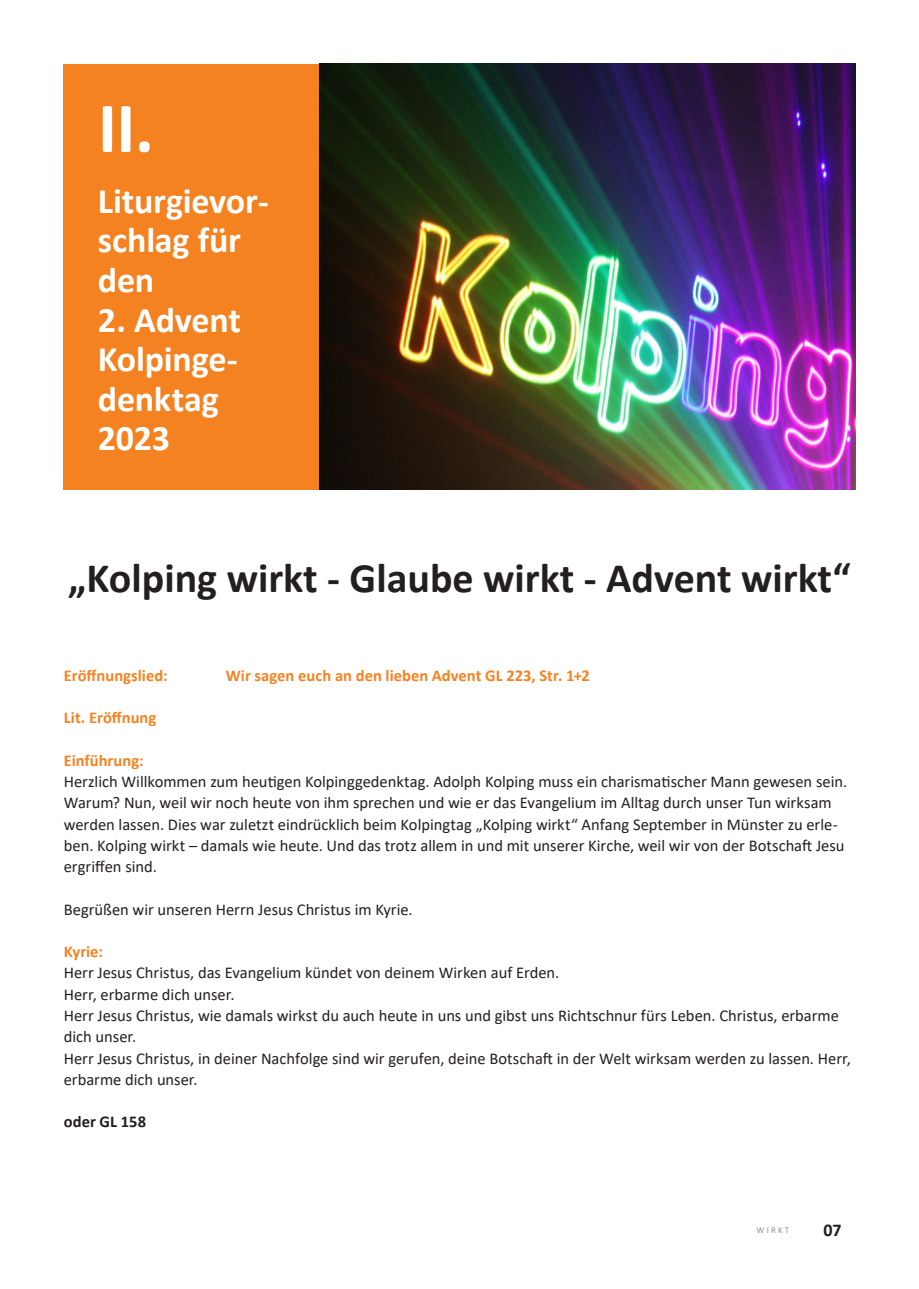
<style>
.page{position:relative;width:919px;height:1289px;background:#fff}
.page>*{position:absolute;margin:0;border:0;box-sizing:border-box;transform-origin:0 0}
.CD_Broschüre_A4_Headline{font:700 72px "Calibri";color:#fff}
.t1{font:700 42px "Calibri";color:#231f20}
.CD_Broschüre_A4_Headline-2{font:700 36px/39.6px "Calibri";letter-spacing:-.005em;color:#fff}
.CD_Broschüre_A4_Pagina_links{font:700 18px "Calibri";color:#231f20}
.CD_Broschüre_A4_Fließ{font:16.5px/21.3px "Calibri";letter-spacing:-.005em;color:#231f20}
.CD_Broschüre_A4_Fließ-2{font:700 16.5px "Calibri";color:#f58220}
.CD_Broschüre_A4_Fließ-3{font:700 16.5px "Calibri";letter-spacing:.005em;color:#231f20}
.CD_Broschüre_Rubrik_unten_links{font:300 9px "Calibri";letter-spacing:.24em;color:#6c6d70}
</style>
<div class="page">
<img style="left:319px;top:64px;width:536px;height:425px">
<div style="left:64px;top:64px;width:255px;height:425px;background:#f58220"></div>
<p class="CD_Broschüre_A4_Headline" style="left:98px;top:77px;width:58px">II.</p>
<p class="CD_Broschüre_A4_Headline-2" style="left:98px;top:180px;width:172px">Liturgievor&shy;schlag für den</p>
<p class="CD_Broschüre_A4_Headline-2" style="left:98px;top:299px;width:144px">2. Advent<br>Kolpinge&shy;denktag<br>2023</p>
<p class="t1" style="left:68px;top:548px;width:783px">„Kolping wirkt - Glaube wirkt - Advent wirkt“</p>
<p class="CD_Broschüre_A4_Fließ-2" style="left:64px;top:663px;width:105px">Eröffnungslied:</p>
<p class="CD_Broschüre_A4_Fließ-2" style="left:226px;top:663px;width:365px">Wir sagen euch an den lieben Advent GL 223, Str. 1+2</p>
<p class="CD_Broschüre_A4_Fließ-2" style="left:64px;top:706px;width:94px">Lit. Eröffnung</p>
<p class="CD_Broschüre_A4_Fließ-2" style="left:64px;top:748px;width:81px">Einführung:</p>
<p class="CD_Broschüre_A4_Fließ" style="left:64px;top:770px;width:784px">Herzlich Willkommen zum heutigen Kolpinggedenktag. Adolph Kolping muss ein charismatischer Mann gewesen sein.<br>Warum? Nun, weil wir noch heute von ihm sprechen und wie er das Evangelium im Alltag durch unser Tun wirksam werden lassen. Dies war zuletzt eindrücklich beim Kolpingtag „Kolping wirkt“ Anfang September in Münster zu erle&shy;ben. Kolping wirkt – damals wie heute. Und das trotz allem in und mit unserer Kirche, weil wir von der Botschaft Jesu ergriffen sind.</p>
<p class="CD_Broschüre_A4_Fließ" style="left:64px;top:898px;width:350px">Begrüßen wir unseren Herrn Jesus Christus im Kyrie.</p>
<p class="CD_Broschüre_A4_Fließ-2" style="left:64px;top:940px;width:41px">Kyrie:</p>
<p class="CD_Broschüre_A4_Fließ" style="left:64px;top:961px;width:497px">Herr Jesus Christus, das Evangelium kündet von deinem Wirken auf Erden.</p>
<p class="CD_Broschüre_A4_Fließ" style="left:64px;top:983px;width:172px">Herr, erbarme dich unser.</p>
<p class="CD_Broschüre_A4_Fließ" style="left:64px;top:1004px;width:776px">Herr Jesus Christus, wie damals wirkst du auch heute in uns und gibst uns Richtschnur fürs Leben. Christus, erbarme dich unser.</p>
<p class="CD_Broschüre_A4_Fließ" style="left:64px;top:1046px;width:788px">Herr Jesus Christus, in deiner Nachfolge sind wir gerufen, deine Botschaft in der Welt wirksam werden zu lassen. Herr, erbarme dich unser.</p>
<p class="CD_Broschüre_A4_Fließ-3" style="left:64px;top:1110px;width:84px">oder GL 158</p>
<p class="CD_Broschüre_Rubrik_unten_links" style="left:756px;top:1224px;width:34px">WIRKT</p>
<p class="CD_Broschüre_A4_Pagina_links" style="left:823px;top:1217px;width:20px">07</p>
</div>
